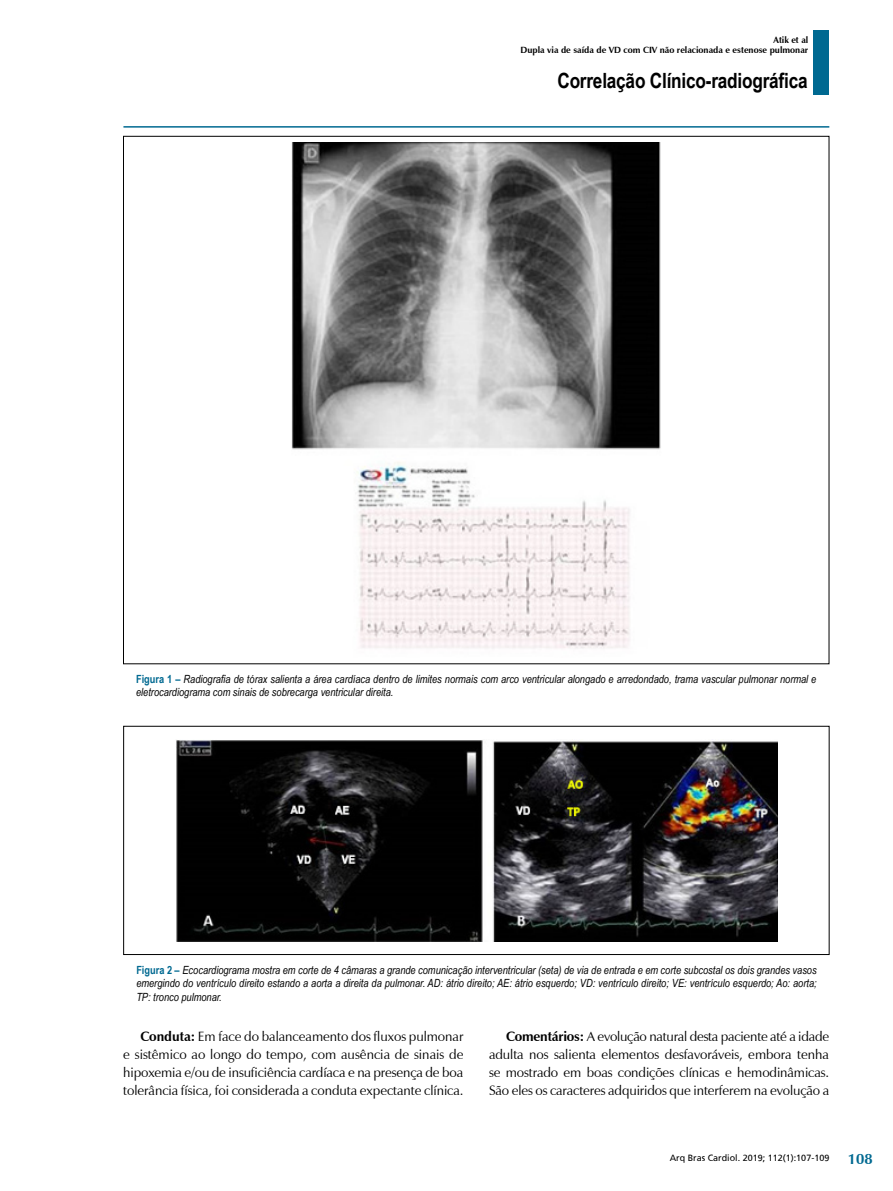
<style>
.page{position:relative;width:893px;height:1191px;background:#fff}
.page>*{position:absolute;margin:0;border:0;box-sizing:border-box;transform-origin:0 0}
.t1{font:700 21px "Arial Narrow";letter-spacing:-.01em;color:#000}
.t2{font:700 15px "Zapf Humanist 601 BT";color:#006991}
.t3{font:13.5px/18px "Zapf Humanist 601 BT";letter-spacing:-.01em;color:#000;text-align:justify}
.t4{font:italic 11.25px/13.5px "Arial Narrow";color:#000}
.t5{font:700 9px/10.8px "Zapf Humanist 601 BT";color:#000;text-align:right}
.t6{font:9px "Frutiger";color:#000}
.s1{font-weight:700;font-style:normal;color:#006991}
.s2{font-weight:700}
</style>
<div class="page">
<hr style="left:123px;top:126px;width:706px;height:2px;background:#006991">
<div style="left:813px;top:30px;width:16px;height:64px;background:#006991"></div>
<img style="left:291px;top:142px;width:370px;height:507px">
<div style="left:123px;top:726px;width:706px;height:228px;border:1px solid #000"></div>
<img style="left:176px;top:740px;width:601px;height:201px">
<p class="t5" style="left:520px;top:34px;width:289px">Atik et al<br>Dupla via de saída de VD com CIV não relacionada e estenose pulmonar</p>
<h1 class="t1" style="left:557px;top:65px;width:252px">Correlação Clínico-radiográfica</h1>
<p class="t4" style="left:136px;top:672px;width:682px"><span class="s1">Figura 1 –</span> Radiografia de tórax salienta a área cardíaca dentro de limites normais com arco ventricular alongado e arredondado, trama vascular pulmonar normal e eletrocardiograma com sinais de sobrecarga ventricular direita.</p>
<p class="t4" style="left:136px;top:962px;width:682px;text-align:justify"><span class="s1">Figura 2 –</span> Ecocardiograma mostra em corte de 4 câmaras a grande comunicação interventricular (seta) de via de entrada e em corte subcostal os dois grandes vasos emergindo do ventrículo direito estando a aorta a direita da pulmonar. AD: átrio direito; AE: átrio esquerdo; VD: ventrículo direito; VE: ventrículo esquerdo; Ao: aorta; TP: tronco pulmonar.</p>
<p class="t3" style="left:489px;top:1027px;width:342px;text-indent:17px"><span class="s2">Comentários:</span> A evolução natural desta paciente até a idade adulta nos salienta elementos desfavoráveis, embora tenha se mostrado em boas condições clínicas e hemodinâmicas.<br>São eles os caracteres adquiridos que interferem na evolução a</p>
<p class="t3" style="left:123px;top:1027px;width:342px;text-indent:17px"><span class="s2">Conduta:</span> Em face do balanceamento dos fluxos pulmonar e sistêmico ao longo do tempo, com ausência de sinais de hipoxemia e/ou de insuficiência cardíaca e na presença de boa tolerância física, foi considerada a conduta expectante clínica.</p>
<p class="t6" style="left:670px;top:1153px;width:161px">Arq Bras Cardiol. 2019; 112(1):107-109</p>
<h2 class="t2" style="left:848px;top:1149px;width:26px">108</h2>
</div>
